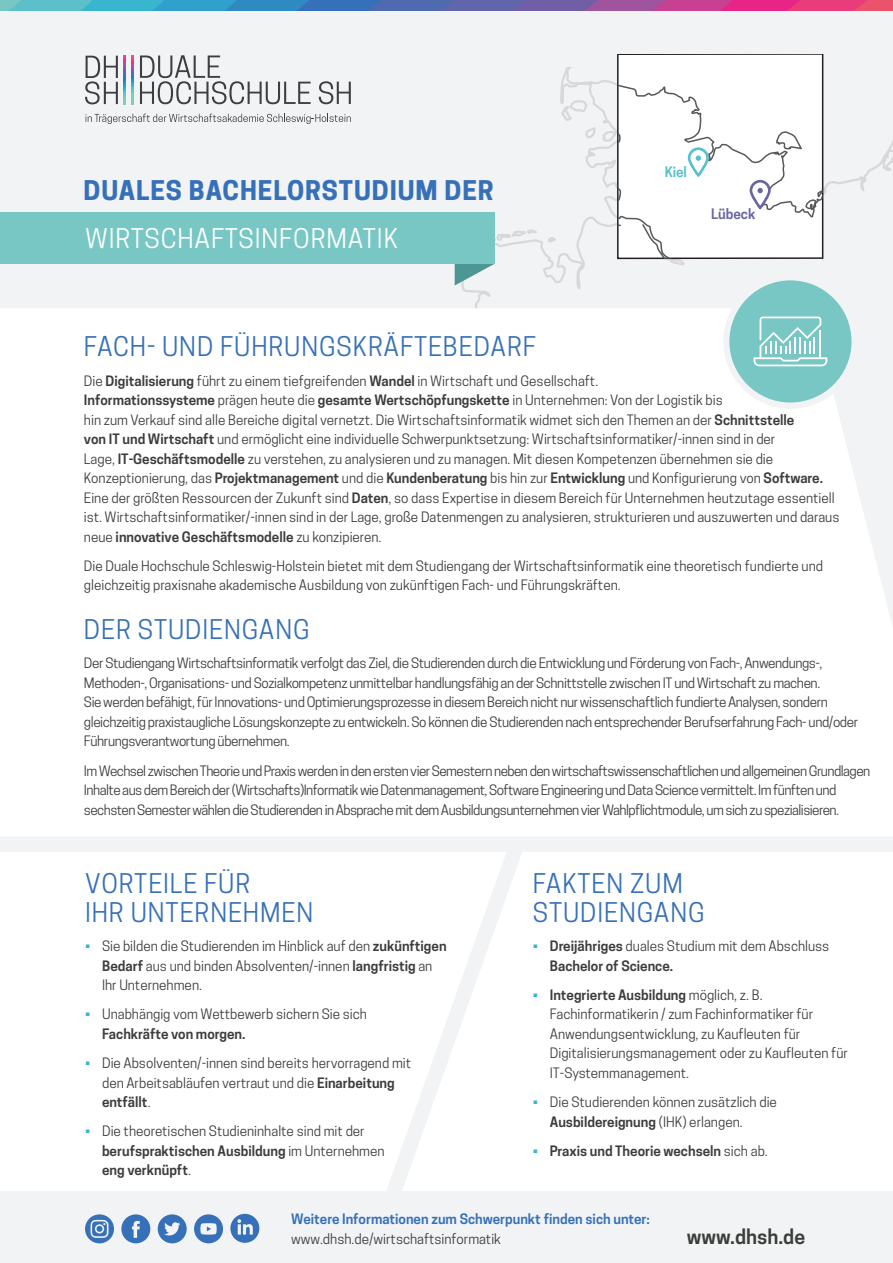
<style>
.page{position:relative;width:893px;height:1263px;background:#f2f3f4}
.page>*{position:absolute;margin:0;border:0;box-sizing:border-box;transform-origin:0 0}
.t1{font:25.5px/29.2px "Cooper Hewitt";letter-spacing:.035em;color:#3670b8}
.t2{font:700 25.5px "Cooper Hewitt";letter-spacing:.035em;color:#3670b8}
.t3{font:25.5px "Cooper Hewitt";letter-spacing:.035em;color:#fff}
.t4{font:600 19.5px "Cooper Hewitt";color:#3c3c3b}
.t5{font:600 13.65px "Cooper Hewitt";color:#6a64a3}
.t6{font:600 13.65px "Cooper Hewitt";color:#57c0cc}
.t7{font:13.5px/19.5px "Cooper Hewitt";color:#3c3c3b}
.t8{font:13.5px/19.5px "Cooper Hewitt";letter-spacing:-.03em;color:#3c3c3b}
.t9{font:13.5px/19.5px "Cooper Hewitt";letter-spacing:-.04em;color:#3c3c3b}
.t10{font:600 13.5px/19.5px "Cooper Hewitt";color:#3c3c3b}
.t11{font:600 13.5px "Cooper Hewitt";color:#3670b8}
.s1{font-weight:600}
.s2{color:#38b5cf}
.s3{font-weight:400;color:#38b5cf}
.s4{font-weight:400}
</style>
<div class="page">
<svg style="left:0;top:0;width:893px;height:11px;background:#7770aa"></svg>
<svg style="left:369px;top:67px;width:524px;height:241px"></svg>
<svg style="left:618px;top:59px;width:205px;height:200px"></svg>
<div style="left:0;top:309px;width:893px;height:527px;background:#fff"></div>
<svg style="left:455px;top:264px;width:39px;height:22px"></svg>
<div style="left:0;top:213px;width:494px;height:51px;background:#78c7c4"></div>
<div style="left:507px;top:852px;width:386px;height:339px;background:#fff"></div>
<div style="left:0;top:852px;width:507px;height:339px;background:#fff"></div>
<svg style="left:85px;top:114px;width:266px;height:10px"></svg>
<svg style="left:140px;top:55px;width:171px;height:49px"></svg>
<svg style="left:319px;top:81px;width:32px;height:23px"></svg>
<svg style="left:85px;top:56px;width:33px;height:48px"></svg>
<svg style="left:124px;top:56px;width:2px;height:48px"></svg>
<svg style="left:132px;top:56px;width:2px;height:48px"></svg>
<div style="left:726px;top:277px;width:128px;height:128px;background:#78c7c4;border-radius:50%"></div>
<div style="left:723px;top:274px;width:134px;height:134px;border:6px solid #f2f3f4;border-radius:50%"></div>
<svg style="left:753px;top:317px;width:74px;height:49px"></svg>
<svg style="left:158px;top:1214px;width:29px;height:29px"></svg>
<svg style="left:121px;top:1214px;width:29px;height:29px"></svg>
<svg style="left:194px;top:1214px;width:29px;height:29px"></svg>
<svg style="left:85px;top:1214px;width:29px;height:29px"></svg>
<svg style="left:230px;top:1214px;width:29px;height:29px"></svg>
<h1 class="t2" style="left:84px;top:176px;width:412px">DUALES BACHELORSTUDIUM DER</h1>
<h1 class="t3" style="left:85px;top:223px;width:315px">WIRTSCHAFTSINFORMATIK</h1>
<p class="t6" style="left:665px;top:164px;width:24px">Kiel</p>
<p class="t5" style="left:711px;top:206px;width:46px">Lübeck</p>
<h1 class="t1" style="left:84px;top:332px;width:453px">FACH- UND FÜHRUNGSKRÄFTEBEDARF</h1>
<p class="t7" style="left:84px;top:371px;width:757px">Die <span class="s1">Digitalisierung</span> führt zu einem tiefgreifenden <span class="s1">Wandel</span> in Wirtschaft und Gesellschaft.<br><span class="s1">Informationssysteme</span> prägen heute die <span class="s1">gesamte Wertschöpfungskette</span> in Unternehmen: Von der Logistik bis<br>hin zum Verkauf sind alle Bereiche digital vernetzt. Die Wirtschaftsinformatik widmet sich den Themen an der <span class="s1">Schnittstelle<br>von IT und Wirtschaft</span> und ermöglicht eine individuelle Schwerpunktsetzung: Wirtschaftsinformatiker/-innen sind in der<br>Lage, <span class="s1">IT-Geschäftsmodelle</span> zu verstehen, zu analysieren und zu managen. Mit diesen Kompetenzen übernehmen sie die Konzeptionierung, das <span class="s1">Projektmanagement</span> und die <span class="s1">Kundenberatung</span> bis hin zur <span class="s1">Entwicklung</span> und Konfigurierung von <span class="s1">Software.<br></span>Eine der größten Ressourcen der Zukunft sind <span class="s1">Daten</span>, so dass Expertise in diesem Bereich für Unternehmen heutzutage essentiell ist. Wirtschaftsinformatiker/-innen sind in der Lage, große Datenmengen zu analysieren, strukturieren und auszuwerten und daraus neue <span class="s1">innovative Geschäftsmodelle</span> zu konzipieren.</p>
<p class="t7" style="left:84px;top:556px;width:741px">Die Duale Hochschule Schleswig-Holstein bietet mit dem Studiengang der Wirtschaftsinformatik eine theoretisch fundierte und gleichzeitig praxisnahe akademische Ausbildung von zukünftigen Fach- und Führungskräften.</p>
<h1 class="t1" style="left:84px;top:615px;width:227px">DER STUDIENGANG</h1>
<p class="t8" style="left:84px;top:653px;width:776px">Der Studiengang Wirtschaftsinformatik verfolgt das Ziel, die Studierenden durch die Entwicklung und Förderung von Fach-, Anwendungs-, Methoden-, Organisations- und Sozialkompetenz unmittelbar handlungsfähig an der Schnittstelle zwischen IT und Wirtschaft zu machen.<br>Sie werden befähigt, für Innovations- und Optimierungsprozesse in diesem Bereich nicht nur wissenschaftlich fundierte Analysen, sondern gleichzeitig praxistaugliche Lösungskonzepte zu entwickeln. So können die Studierenden nach entsprechender Berufserfahrung Fach- und/oder Führungsverantwortung übernehmen.</p>
<p class="t9" style="left:84px;top:761px;width:788px">Im Wechsel zwischen Theorie und Praxis werden in den ersten vier Semestern neben den wirtschaftswissenschaftlichen und allgemeinen Grundlagen<br>Inhalte aus dem Bereich der (Wirtschafts)Informatik wie Datenmanagement, Software Engineering und Data Science vermittelt. Im fünften und sechsten Semester wählen die Studierenden in Absprache mit dem Ausbildungsunternehmen vier Wahlpflichtmodule, um sich zu spezialisieren.</p>
<h1 class="t1" style="left:85px;top:868px;width:230px">VORTEILE FÜR<br>IHR UNTERNEHMEN</h1>
<p class="t7" style="left:102px;top:936px;width:346px;text-indent:-17px"><span class="s2">•</span> Sie bilden die Studierenden im Hinblick auf den <span class="s1">zukünftigen<br>Bedarf</span> aus und binden Absolventen/-innen <span class="s1">langfristig</span> an<br>Ihr Unternehmen.</p>
<p class="t7" style="left:102px;top:1004px;width:267px;text-indent:-17px"><span class="s2">•</span> Unabhängig vom Wettbewerb sichern Sie sich<br><span class="s1">Fachkräfte von morgen.</span></p>
<p class="t7" style="left:102px;top:1053px;width:311px;text-indent:-17px"><span class="s2">•</span> Die Absolventen/-innen sind bereits hervorragend mit den Arbeitsabläufen vertraut und die <span class="s1">Einarbeitung entfällt</span>.</p>
<p class="t7" style="left:102px;top:1121px;width:284px;text-indent:-17px"><span class="s2">•</span> Die theoretischen Studieninhalte sind mit der <span class="s1">berufspraktischen Ausbildung</span> im Unternehmen <span class="s1">eng verknüpft</span>.</p>
<h1 class="t1" style="left:533px;top:868px;width:173px">FAKTEN ZUM<br>STUDIENGANG</h1>
<p class="t10" style="left:550px;top:936px;width:281px;text-indent:-17px"><span class="s3">•</span> Dreijähriges <span class="s4">duales Studium mit dem Abschluss<br></span>Bachelor of Science.</p>
<p class="t7" style="left:550px;top:985px;width:300px;text-indent:-17px"><span class="s2">•</span> <span class="s1">Integrierte Ausbildung</span> möglich, z. B.<br>Fachinformatikerin / zum Fachinformatiker für Anwendungsentwicklung, zu Kaufleuten für Digitalisierungsmanagement oder zu Kaufleuten für IT-Systemmanagement.</p>
<p class="t7" style="left:550px;top:1092px;width:229px;text-indent:-17px"><span class="s2">•</span> Die Studierenden können zusätzlich die<br><span class="s1">Ausbildereignung</span> (IHK) erlangen.</p>
<p class="t10" style="left:533px;top:1141px;width:236px"><span class="s3">•</span> Praxis und Theorie wechseln <span class="s4">sich ab.</span></p>
<p class="t11" style="left:291px;top:1211px;width:360px">Weitere Informationen zum Schwerpunkt finden sich unter:</p>
<p class="t7" style="left:291px;top:1229px;width:211px">www.dhsh.de/wirtschaftsinformatik</p>
<h2 class="t4" style="left:687px;top:1225px;width:120px">www.dhsh.de</h2>
</div>
